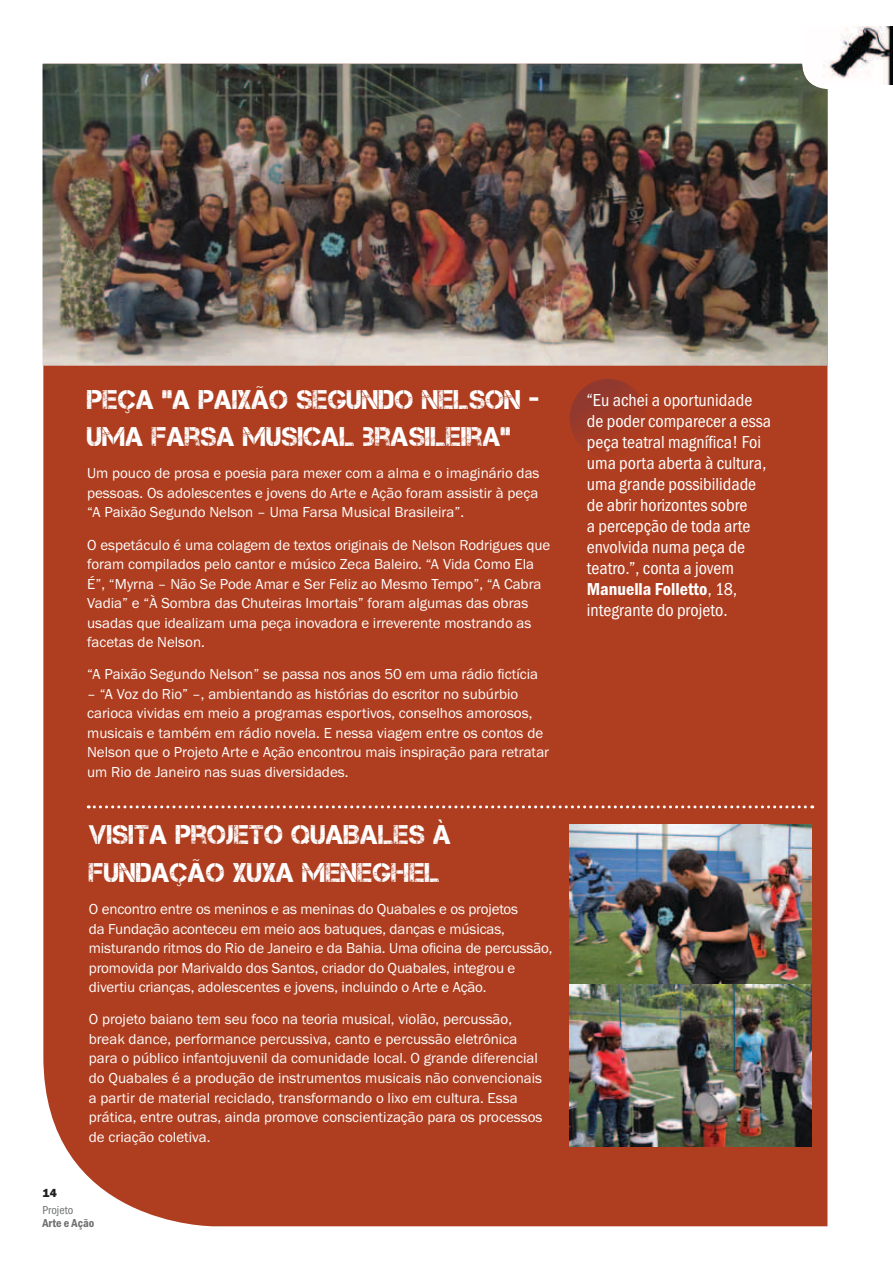
<style>
.page{position:relative;width:893px;height:1263px;background:#fff}
.page>*{position:absolute;margin:0;border:0;box-sizing:border-box;transform-origin:0 0}
.t1{font:27px/37.5px "Captureit";letter-spacing:.01em;color:#fff}
.t2{font:condensed 18px/21px "Franklin Gothic Itc T";color:#fff}
.t3{font:15px/19.5px "Franklin Gothic Itc T";color:#fff}
.t4{font:600 condensed 12px "Franklin Gothic Itc T";color:#6d6f71}
.t5{font:condensed 12px "Franklin Gothic Itc T";color:#6d6f71}
.t6{font:800 12px "Franklin Gothic Itc T";color:#231f20}
.s1{font-weight:600}
</style>
<div class="page">
<div style="left:43px;top:366px;width:784px;height:860px;background:#af3d1f"></div>
<div style="left:570px;top:379px;width:76px;height:78px;background:linear-gradient(to right,#96392c,#a83c22);border-radius:50%"></div>
<svg style="left:88px;top:805px;width:725px;height:3px"></svg>
<img style="left:570px;top:825px;width:241px;height:321px">
<img style="left:43px;top:64px;width:784px;height:302px">
<img style="left:806px;top:27px;width:87px;height:57px">
<h1 class="t1" style="left:87px;top:380px;width:454px">PEÇA “A PAIXÃO SEGUNDO NELSON -<br>UMA FARSA MUSICAL BRASILEIRA”</h1>
<p class="t3" style="left:87px;top:463px;width:454px;text-align:justify">Um pouco de prosa e poesia para mexer com a alma e o imaginário das pessoas. Os adolescentes e jovens do Arte e Ação foram assistir à peça “A Paixão Segundo Nelson – Uma Farsa Musical Brasileira”.</p>
<p class="t3" style="left:87px;top:535px;width:465px">O espetáculo é uma colagem de textos originais de Nelson Rodrigues que foram compilados pelo cantor e músico Zeca Baleiro. “A Vida Como Ela É”, “Myrna – Não Se Pode Amar e Ser Feliz ao Mesmo Tempo”, “A Cabra Vadia” e “À Sombra das Chuteiras Imortais” foram algumas das obras usadas que idealizam uma peça inovadora e irreverente mostrando as facetas de Nelson.</p>
<p class="t3" style="left:87px;top:664px;width:452px">“A Paixão Segundo Nelson” se passa nos anos 50 em uma rádio fictícia</p>
<p class="t3" style="left:87px;top:684px;width:463px">– “A Voz do Rio” –, ambientando as histórias do escritor no subúrbio carioca vividas em meio a programas esportivos, conselhos amorosos, musicais e também em rádio novela. E nessa viagem entre os contos de Nelson que o Projeto Arte e Ação encontrou mais inspiração para retratar um Rio de Janeiro nas suas diversidades.</p>
<h1 class="t1" style="left:89px;top:816px;width:364px">VISITA PROJETO QUABALES À<br>FUNDAÇÃO XUXA MENEGHEL</h1>
<p class="t3" style="left:89px;top:899px;width:465px">O encontro entre os meninos e as meninas do Quabales e os projetos<br>da Fundação aconteceu em meio aos batuques, danças e músicas, misturando ritmos do Rio de Janeiro e da Bahia. Uma oficina de percussão, promovida por Marivaldo dos Santos, criador do Quabales, integrou e divertiu crianças, adolescentes e jovens, incluindo o Arte e Ação.</p>
<p class="t3" style="left:89px;top:1009px;width:455px">O projeto baiano tem seu foco na teoria musical, violão, percussão, break dance, performance percussiva, canto e percussão eletrônica para o público infantojuvenil da comunidade local. O grande diferencial do Quabales é a produção de instrumentos musicais não convencionais a partir de material reciclado, transformando o lixo em cultura. Essa prática, entre outras, ainda promove conscientização para os processos de criação coletiva.</p>
<p class="t6" style="left:43px;top:1186px;width:16px">14</p>
<p class="t5" style="left:43px;top:1202px;width:32px">Projeto</p>
<p class="t4" style="left:43px;top:1216px;width:53px">Arte e Ação</p>
<p class="t2" style="left:587px;top:389px;width:186px">“Eu achei a oportunidade de poder comparecer a essa peça teatral magnífica! Foi uma porta aberta à cultura, uma grande possibilidade de abrir horizontes sobre<br>a percepção de toda arte envolvida numa peça de teatro.”, conta a jovem<br><span class="s1">Manuella Folletto</span>, 18, integrante do projeto.</p>
</div>
